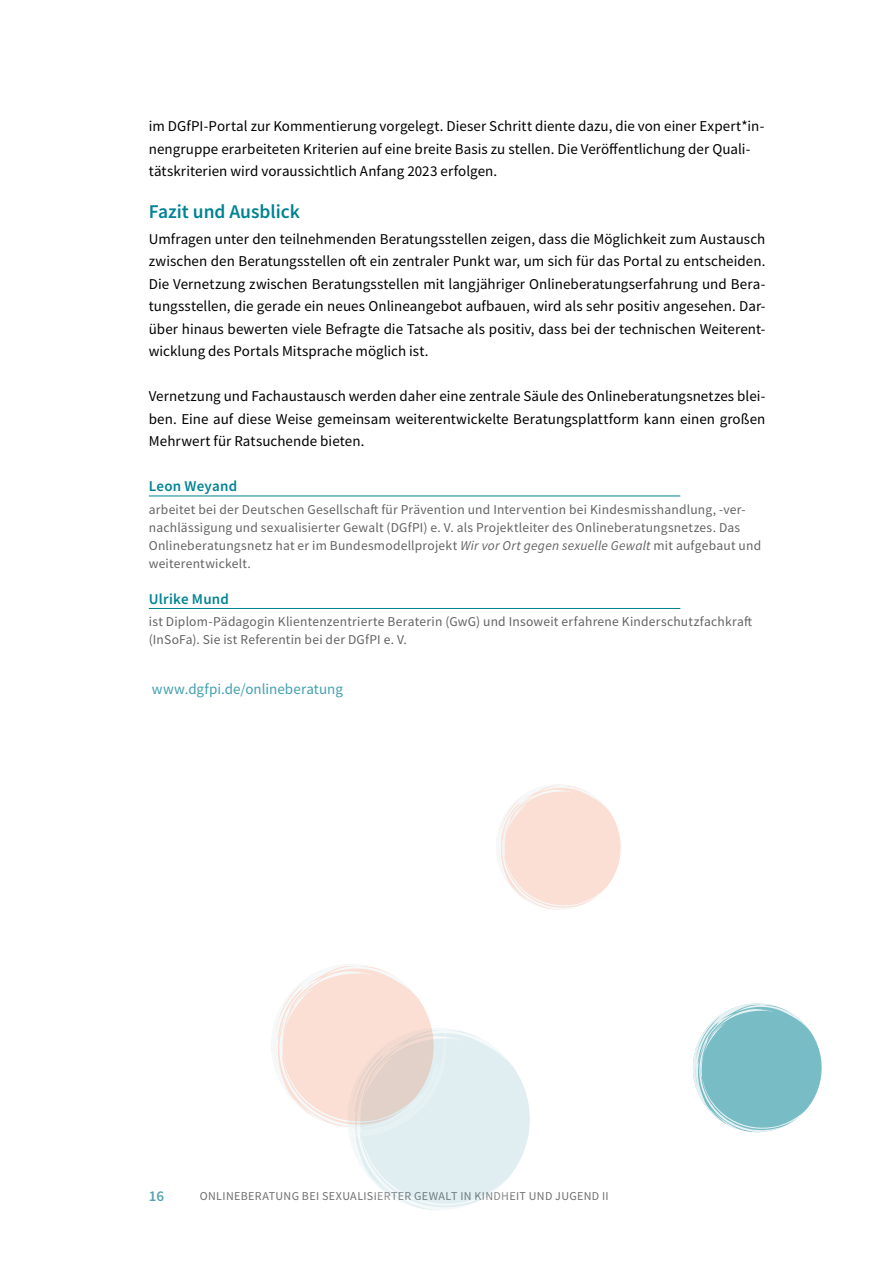
<style>
.page{position:relative;width:893px;height:1263px;background:#fff}
.page>*{position:absolute;margin:0;border:0;box-sizing:border-box;transform-origin:0 0}
.t1{font:600 19.5px "Source Sans Pro";color:#008394}
.t2{font:15px/22.5px "Source Sans Pro";letter-spacing:.005em;color:#000;text-align:justify}
.t3{font:15px "Source Sans Pro";letter-spacing:.005em;color:#429fae}
.t4{font:600 15px "Source Sans Pro";letter-spacing:.015em;color:#008394}
.t5{font:600 15px "Source Sans Pro";color:#54a5b3}
.t6{font:13.5px/18px "Source Sans Pro";letter-spacing:.015em;color:#646363}
.t7{font:12px "Source Sans Pro";letter-spacing:.03em;color:#706f6f}
.s1{font-style:italic}
</style>
<div class="page">
<hr style="left:149px;top:496px;width:531px;height:1px;background:#008394">
<hr style="left:149px;top:608px;width:531px;height:1px;background:#008394">
<svg style="left:498px;top:785px;width:123px;height:125px"></svg>
<svg style="left:693px;top:1003px;width:129px;height:130px"></svg>
<svg style="left:274px;top:966px;width:256px;height:244px"></svg>
<p class="t2" style="left:149px;top:115px;width:617px;text-align:left">im DGfPI-Portal zur Kommentierung vorgelegt. Dieser Schritt diente dazu, die von einer Expert*in&shy;nengruppe erarbeiteten Kriterien auf eine breite Basis zu stellen. Die Veröffentlichung der Quali&shy;tätskriterien wird voraussichtlich Anfang 2023 erfolgen.</p>
<h1 class="t1" style="left:149px;top:199px;width:153px">Fazit und Ausblick</h1>
<p class="t2" style="left:149px;top:227px;width:618px">Umfragen unter den teilnehmenden Beratungsstellen zeigen, dass die Möglichkeit zum Austausch zwischen den Beratungsstellen oft ein zentraler Punkt war, um sich für das Portal zu entscheiden.<br>Die Vernetzung zwischen Beratungsstellen mit langjähriger Onlineberatungserfahrung und Bera&shy;tungsstellen, die gerade ein neues Onlineangebot aufbauen, wird als sehr positiv angesehen. Dar&shy;über hinaus bewerten viele Befragte die Tatsache als positiv, dass bei der technischen Weiterent&shy;wicklung des Portals Mitsprache möglich ist.</p>
<p class="t2" style="left:149px;top:385px;width:618px">Vernetzung und Fachaustausch werden daher eine zentrale Säule des Onlineberatungsnetzes blei&shy;ben. Eine auf diese Weise gemeinsam weiterentwickelte Beratungsplattform kann einen großen Mehrwert für Ratsuchende bieten.</p>
<p class="t4" style="left:149px;top:476px;width:90px">Leon Weyand</p>
<p class="t6" style="left:149px;top:500px;width:614px">arbeitet bei der Deutschen Gesellschaft für Prävention und Intervention bei Kindesmisshandlung, -ver&shy;nachlässigung und sexualisierter Gewalt (DGfPI) e. V. als Projektleiter des Onlineberatungsnetzes. Das Onlineberatungsnetz hat er im Bundesmodellprojekt <span class="s1">Wir vor Ort gegen sexuelle Gewalt</span> mit aufgebaut und weiterentwickelt.</p>
<p class="t4" style="left:149px;top:589px;width:82px">Ulrike Mund</p>
<p class="t6" style="left:149px;top:613px;width:605px">ist Diplom-Pädagogin Klientenzentrierte Beraterin (GwG) und Insoweit erfahrene Kinderschutzfachkraft (InSoFa). Sie ist Referentin bei der DGfPI e. V.</p>
<p class="t3" style="left:152px;top:679px;width:193px">www.dgfpi.de/onlineberatung</p>
<p class="t5" style="left:149px;top:1186px;width:17px">16</p>
<p class="t7" style="left:200px;top:1188px;width:410px">ONLINEBERATUNG BEI SEXUALISIERTER GEWALT IN KINDHEIT UND JUGEND II</p>
</div>
